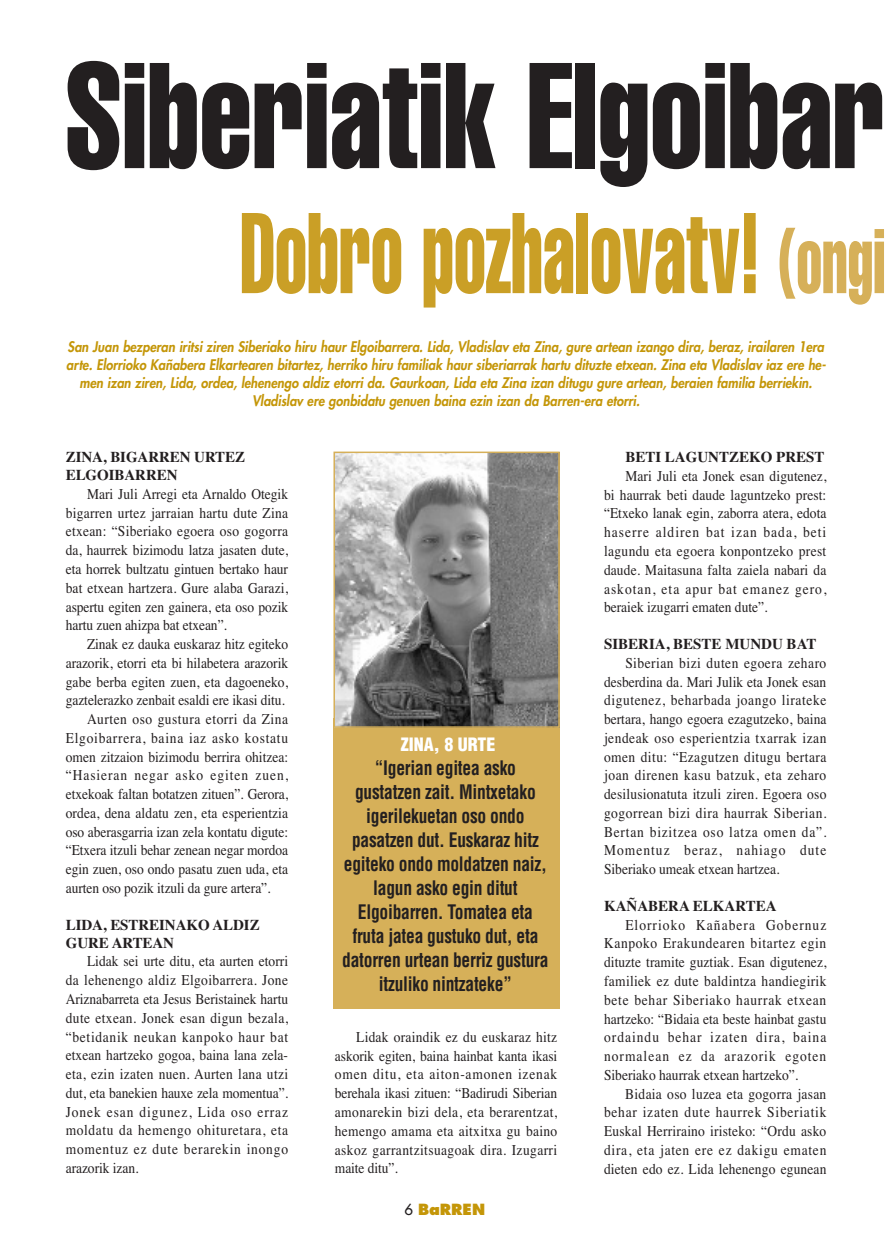
<style>
.page{position:relative;width:890px;height:1260px;background:#fff}
.page>*{position:absolute;margin:0;border:0;box-sizing:border-box;transform-origin:0 0}
.t1{font:extra-condensed 147.6px "Helvetica";color:#231f20;scale:.83 1}
.t2{font:extra-condensed 112.5px "Helvetica";color:#ca9f26;scale:.67 1}
.t3{font:700 condensed 19.5px/24px "Helvetica";letter-spacing:-.015em;color:#231f20;text-align:center;scale:.9 1}
.t4{font:900 condensed 18px "Helvetica";color:#fff}
.t5{font:15px/18.8px "Times";color:#231f20;text-align:justify;scale:.9 1}
.t6{font:700 15px/18px "Times";letter-spacing:-.005em;color:#231f20}
.t7{font:15px "Times";letter-spacing:.055em;color:#231f20;scale:.9 1}
.t8{font:15px "Times";letter-spacing:.07em;color:#231f20;scale:.9 1}
.t9{font:15px "Times";letter-spacing:.035em;color:#231f20;scale:.9 1}
.t10{font:800 15px "Futura";color:#c49608}
.t11{font:italic 800 14.25px/18px "Futura";color:#c49608;text-align:center;scale:.9 1}
.s1{font-size:90px;color:#d6b059}
.s2{font-weight:400;color:#231f20}
</style>
<div class="page">
<svg style="left:333px;top:451px;width:227px;height:558px;background:#b29f72"></svg>
<h1 class="t1" style="left:65px;top:63px;width:989px">Siberiatik Elgoibar</h1>
<h2 class="t2" style="left:240px;top:213px;width:964px">Dobro pozhalovatv! <span class="s1">(ongi</span></h2>
<p class="t11" style="left:66px;top:339px;width:845px">San Juan bezperan iritsi ziren Siberiako hiru haur Elgoibarrera. Lida, Vladislav eta Zina, gure artean izango dira, beraz, irailaren 1era arte. Elorrioko Kañabera Elkartearen bitartez, herriko hiru familiak haur siberiarrak hartu dituzte etxean. Zina eta Vladislav iaz ere he&shy;men izan ziren, Lida, ordea, lehenengo aldiz etorri da. Gaurkoan, Lida eta Zina izan ditugu gure artean, beraien familia berriekin.<br>Vladislav ere gonbidatu genuen baina ezin izan da Barren-era etorri.</p>
<p class="t6" style="left:66px;top:448px;width:181px">ZINA, BIGARREN URTEZ<br>ELGOIBARREN</p>
<p class="t5" style="left:66px;top:484px;width:248px;text-indent:21px">Mari Juli Arregi eta Arnaldo Otegik bigarren urtez jarraian hartu dute Zina etxean: “Siberiako egoera oso gogorra da, haurrek bizimodu latza jasaten dute, eta horrek bultzatu gintuen bertako haur bat etxean hartzera. Gure alaba Garazi, aspertu egiten zen gainera, eta oso pozik hartu zuen ahizpa bat etxean”.</p>
<p class="t5" style="left:87px;top:634px;width:225px">Zinak ez dauka euskaraz hitz egiteko</p>
<p class="t5" style="left:66px;top:653px;width:248px">arazorik, etorri eta bi hilabetera arazorik</p>
<p class="t5" style="left:66px;top:672px;width:248px">gabe berba egiten zuen, eta dagoeneko,</p>
<p class="t5" style="left:66px;top:690px;width:245px">gaztelerazko zenbait esaldi ere ikasi ditu.</p>
<p class="t9" style="left:87px;top:710px;width:225px">Aurten oso gustura etorri da Zina</p>
<p class="t7" style="left:66px;top:728px;width:248px">Elgoibarrera, baina iaz asko kostatu</p>
<p class="t5" style="left:66px;top:747px;width:248px">omen zitzaion bizimodu berrira ohitzea:</p>
<p class="t8" style="left:66px;top:766px;width:248px">“Hasieran negar asko egiten zuen,</p>
<p class="t5" style="left:66px;top:784px;width:248px">etxekoak faltan botatzen zituen”. Gerora,</p>
<p class="t5" style="left:66px;top:803px;width:248px">ordea, dena aldatu zen, eta esperientzia</p>
<p class="t5" style="left:66px;top:822px;width:248px">oso aberasgarria izan zela kontatu digute:</p>
<p class="t5" style="left:66px;top:840px;width:248px">“Etxera itzuli behar zenean negar mordoa</p>
<p class="t5" style="left:66px;top:859px;width:248px">egin zuen, oso ondo pasatu zuen uda, eta</p>
<p class="t5" style="left:66px;top:878px;width:229px">aurten oso pozik itzuli da gure artera”.</p>
<p class="t6" style="left:66px;top:915px;width:195px">LIDA, ESTREINAKO ALDIZ<br>GURE ARTEAN</p>
<p class="t5" style="left:66px;top:951px;width:248px;text-indent:21px">Lidak sei urte ditu, eta aurten etorri da lehenengo aldiz Elgoibarrera. Jone Ariznabarreta eta Jesus Beristainek hartu dute etxean. Jonek esan digun bezala, “betidanik neukan kanpoko haur bat etxean hartzeko gogoa, baina lana zela&shy;eta, ezin izaten nuen. Aurten lana utzi dut, eta banekien hauxe zela momentua”.<br>Jonek esan digunez, Lida oso erraz moldatu da hemengo ohituretara, eta momentuz ez dute berarekin inongo arazorik izan.</p>
<p class="t4" style="left:401px;top:734px;width:96px">ZINA, 8 URTE</p>
<p class="t3" style="left:342px;top:756px;width:231px">“Igerian egitea asko gustatzen zait. Mintxetako igerilekuetan oso ondo pasatzen dut. Euskaraz hitz egiteko ondo moldatzen naiz, lagun asko egin ditut<br>Elgoibarren. Tomatea eta fruta jatea gustuko dut, eta datorren urtean berriz gustura itzuliko nintzateke”</p>
<p class="t5" style="left:335px;top:1027px;width:248px;text-indent:21px">Lidak oraindik ez du euskaraz hitz askorik egiten, baina hainbat kanta ikasi omen ditu, eta aiton-amonen izenak berehala ikasi zituen: “Badirudi Siberian amonarekin bizi dela, eta berarentzat, hemengo amama eta aitxitxa gu baino askoz garrantzitsuagoak dira. Izugarri maite ditu”.</p>
<p class="t10" style="left:404px;top:1202px;width:82px"><span class="s2">6</span> BaRREN</p>
<p class="t6" style="left:625px;top:448px;width:201px">BETI LAGUNTZEKO PREST</p>
<p class="t5" style="left:604px;top:466px;width:248px;text-indent:21px">Mari Juli eta Jonek esan digutenez, bi haurrak beti daude laguntzeko prest: “Etxeko lanak egin, zaborra atera, edota haserre aldiren bat izan bada, beti lagundu eta egoera konpontzeko prest daude. Maitasuna falta zaiela nabari da askotan, eta apur bat emanez gero, beraiek izugarri ematen dute”.</p>
<p class="t6" style="left:604px;top:635px;width:214px">SIBERIA, BESTE MUNDU BAT</p>
<p class="t5" style="left:604px;top:653px;width:248px;text-indent:21px">Siberian bizi duten egoera zeharo desberdina da. Mari Julik eta Jonek esan digutenez, beharbada joango lirateke bertara, hango egoera ezagutzeko, baina jendeak oso esperientzia txarrak izan omen ditu: “Ezagutzen ditugu bertara joan direnen kasu batzuk, eta zeharo desilusionatuta itzuli ziren. Egoera oso gogorrean bizi dira haurrak Siberian.<br>Bertan bizitzea oso latza omen da”.<br>Momentuz beraz, nahiago dute Siberiako umeak etxean hartzea.</p>
<p class="t6" style="left:604px;top:896px;width:174px">KAÑABERA ELKARTEA</p>
<p class="t5" style="left:604px;top:915px;width:248px;text-indent:21px">Elorrioko Kañabera Gobernuz Kanpoko Erakundearen bitartez egin dituzte tramite guztiak. Esan digutenez, familiek ez dute baldintza handiegirik bete behar Siberiako haurrak etxean hartzeko: “Bidaia eta beste hainbat gastu ordaindu behar izaten dira, baina normalean ez da arazorik egoten Siberiako haurrak etxean hartzeko”.</p>
<p class="t5" style="left:604px;top:1083px;width:248px;text-indent:21px">Bidaia oso luzea eta gogorra jasan behar izaten dute haurrek Siberiatik Euskal Herriraino iristeko: “Ordu asko dira, eta jaten ere ez dakigu ematen dieten edo ez. Lida lehenengo egunean</p>
</div>
